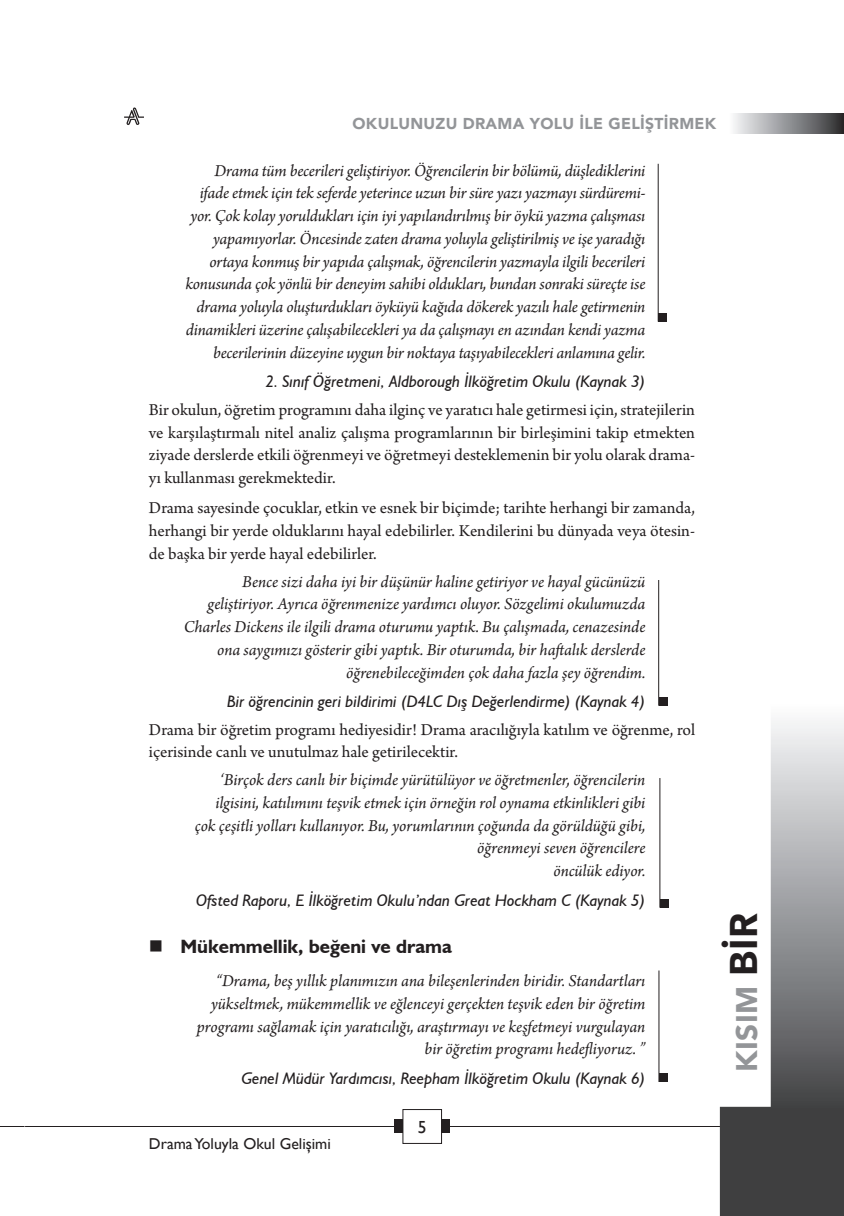
<style>
.page{position:relative;width:844px;height:1216px;background:#fff}
.page>*{position:absolute;margin:0;border:0;box-sizing:border-box;transform-origin:0 0}
.t1{font:900 29.75px "Avenir";color:#939598}
.t2{font:700 19.25px "Humanist 521 BT";color:#231f20}
.METİN{font:italic 17.5px/22.8px "Arno Pro";letter-spacing:-.01em;color:#231f20;text-align:right}
.METİN-2{font:17.5px/22.8px "Arno Pro";color:#231f20;text-align:justify}
.t3{font:17.5px "Gill Sans";color:#231f20}
.METİN-3{font:italic 16.62px "Humanist 521 BT";color:#231f20}
.t4{font:900 15.75px "Avenir";letter-spacing:.02em;color:#939598}
.t5{font:15.75px "Gill Sans";color:#231f20}
.s1{font-size:38.5px;color:#231f20}
</style>
<div class="page">
<svg style="left:124px;top:107px;width:20px;height:18px"></svg>
<div style="left:658px;top:696px;width:9px;height:9px;background:#231f20"></div>
<hr style="left:658px;top:580px;width:1px;height:125px;background:#231f20">
<div style="left:659px;top:898px;width:9px;height:9px;background:#231f20"></div>
<hr style="left:659px;top:778px;width:1px;height:129px;background:#231f20">
<div style="left:659px;top:1072px;width:9px;height:9px;background:#231f20"></div>
<hr style="left:658px;top:970px;width:1px;height:111px;background:#231f20">
<div style="left:658px;top:313px;width:9px;height:8px;background:#231f20"></div>
<hr style="left:657px;top:164px;width:1px;height:157px;background:#231f20">
<div style="left:402px;top:1109px;width:40px;height:34px;border:1px solid #231f20"></div>
<div style="left:728px;top:113px;width:115px;height:20px;background:linear-gradient(to right,#fdfeff,#313234)"></div>
<hr style="left:25px;top:1125px;width:372px;height:1px;background:#231f20">
<div style="left:394px;top:1119px;width:8px;height:14px;background:#231f20"></div>
<hr style="left:449px;top:1125px;width:321px;height:1px;background:#231f20">
<div style="left:441px;top:1119px;width:8px;height:14px;background:#231f20"></div>
<svg style="left:719px;top:721px;width:124px;height:494px"></svg>
<p class="t4" style="left:352px;top:110px;width:365px">OKULUNUZU DRAMA YOLU İLE GELİŞTİRMEK</p>
<p class="METİN" style="left:185px;top:160px;width:461px">Drama tüm becerileri geliştiriyor. Öğrencilerin bir bölümü, düşlediklerini ifade etmek için tek seferde yeterince uzun bir süre yazı yazmayı sürdüremi&shy;yor. Çok kolay yoruldukları için iyi yapılandırılmış bir öykü yazma çalışması yapamıyorlar. Öncesinde zaten drama yoluyla geliştirilmiş ve işe yaradığı ortaya konmuş bir yapıda çalışmak, öğrencilerin yazmayla ilgili becerileri konusunda çok yönlü bir deneyim sahibi oldukları, bundan sonraki süreçte ise drama yoluyla oluşturdukları öyküyü kağıda dökerek yazılı hale getirmenin dinamikleri üzerine çalışabilecekleri ya da çalışmayı en azından kendi yazma becerilerinin düzeyine uygun bir noktaya taşıyabilecekleri anlamına gelir.</p>
<p class="METİN-3" style="left:265px;top:371px;width:381px">2. Sınıf Öğretmeni, Aldborough İlköğretim Okulu (Kaynak 3)</p>
<p class="METİN-2" style="left:149px;top:399px;width:547px">Bir okulun, öğretim programını daha ilginç ve yaratıcı hale getirmesi için, stratejilerin ve karşılaştırmalı nitel analiz çalışma programlarının bir birleşimini takip etmekten ziyade derslerde etkili öğrenmeyi ve öğretmeyi desteklemenin bir yolu olarak drama&shy;yı kullanması gerekmektedir.</p>
<p class="METİN-2" style="left:149px;top:497px;width:547px">Drama sayesinde çocuklar, etkin ve esnek bir biçimde; tarihte herhangi bir zamanda, herhangi bir yerde olduklarını hayal edebilirler. Kendilerini bu dünyada veya ötesin&shy;de başka bir yerde hayal edebilirler.</p>
<p class="METİN" style="left:184px;top:571px;width:463px">Bence sizi daha iyi bir düşünür haline getiriyor ve hayal gücünüzü geliştiriyor. Ayrıca öğrenmenize yardımcı oluyor. Sözgelimi okulumuzda Charles Dickens ile ilgili drama oturumu yaptık. Bu çalışmada, cenazesinde ona saygımızı gösterir gibi yaptık. Bir oturumda, bir haftalık derslerde öğrenebileceğimden çok daha fazla şey öğrendim.</p>
<p class="METİN-3" style="left:227px;top:691px;width:419px">Bir öğrencinin geri bildirimi (D4LC Dış Değerlendirme) (Kaynak 4)</p>
<p class="METİN-2" style="left:149px;top:719px;width:547px">Drama bir öğretim programı hediyesidir! Drama aracılığıyla katılım ve öğrenme, rol içerisinde canlı ve unutulmaz hale getirilecektir.</p>
<p class="METİN" style="left:195px;top:769px;width:452px">‘Birçok ders canlı bir biçimde yürütülüyor ve öğretmenler, öğrencilerin ilgisini, katılımını teşvik etmek için örneğin rol oynama etkinlikleri gibi çok çeşitli yolları kullanıyor. Bu, yorumlarının çoğunda da görüldüğü gibi, öğrenmeyi seven öğrencilere<br>öncülük ediyor.</p>
<p class="METİN-3" style="left:196px;top:889px;width:450px">Ofsted Raporu, E İlköğretim Okulu’ndan Great Hockham C (Kaynak 5)</p>
<p class="t2" style="left:180px;top:934px;width:273px">Mükemmellik, beğeni ve drama</p>
<p class="METİN" style="left:197px;top:970px;width:450px">“Drama, beş yıllık planımızın ana bileşenlerinden biridir. Standartları yükseltmek, mükemmellik ve eğlenceyi gerçekten teşvik eden bir öğretim programı sağlamak için yaratıcılığı, araştırmayı ve keşfetmeyi vurgulayan bir öğretim programı hedefliyoruz. ”</p>
<p class="METİN-3" style="left:241px;top:1067px;width:405px">Genel Müdür Yardımcısı, Reepham İlköğretim Okulu (Kaynak 6)</p>
<p class="t5" style="left:149px;top:1134px;width:183px">Drama Yoluyla Okul Gelişimi</p>
<p class="t3" style="left:418px;top:1116px;width:10px">5</p>
<h1 class="t1" style="left:721px;top:1072px;width:161px;rotate:-90deg">KISIM <span class="s1">BİR</span></h1>
</div>
